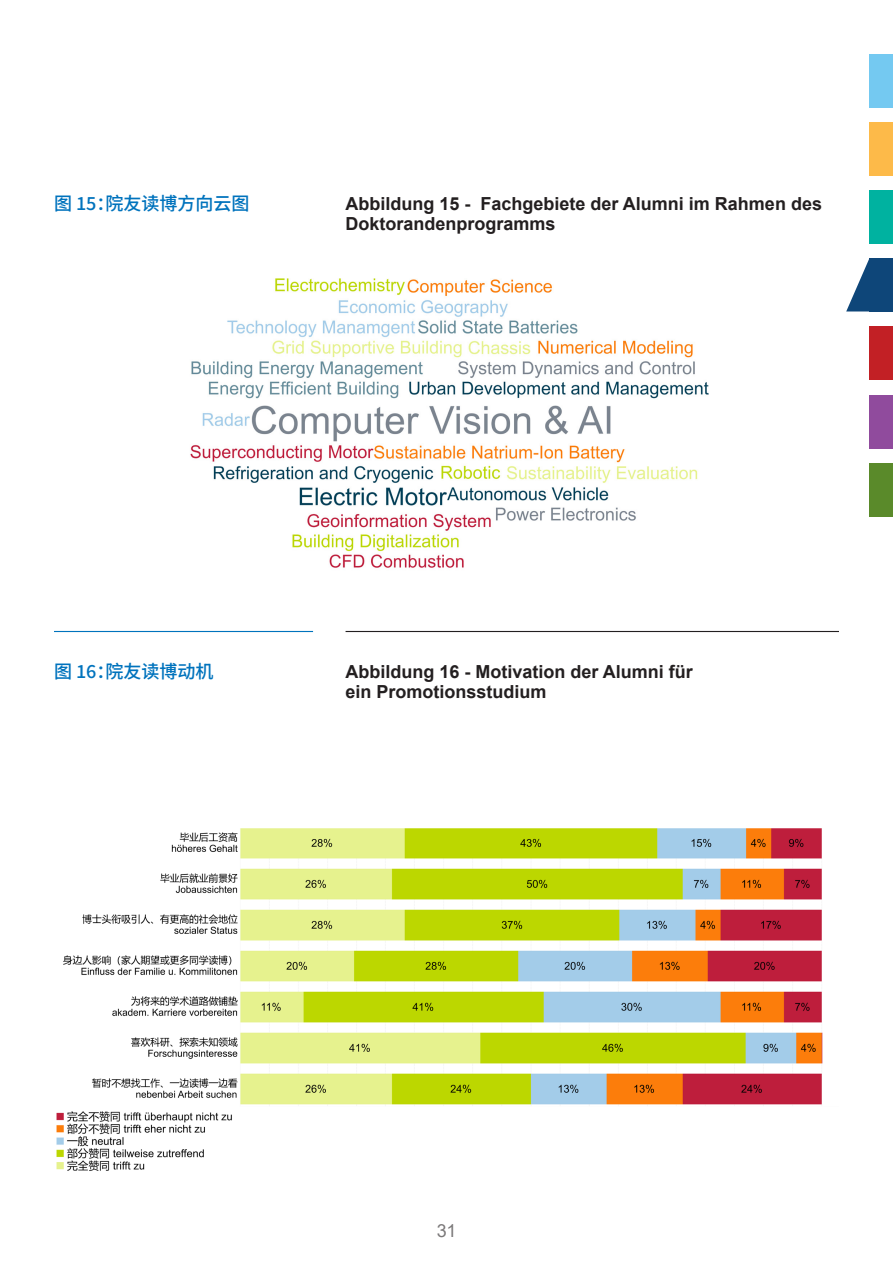
<style>
.page{position:relative;width:893px;height:1263px;background:#fff}
.page>*{position:absolute;margin:0;border:0;box-sizing:border-box;transform-origin:0 0}
.D_Überschrift{font:700 18px/19.5px "Arial";color:#231f20}
.Chin_Überschrift{font:500 18px "Noto Sans SC";color:#0073bd}
.t1{font:18px "Arial";color:#231f20}
</style>
<div class="page">
<div style="left:870px;top:122px;width:23px;height:53px;background:#fdba49"></div>
<div style="left:870px;top:54px;width:23px;height:53px;background:#74c9f1"></div>
<div style="left:870px;top:190px;width:23px;height:53px;background:#00b2a0"></div>
<div style="left:870px;top:258px;width:23px;height:53px;background:#0e4679"></div>
<div style="left:870px;top:326px;width:23px;height:54px;background:#c22025"></div>
<div style="left:870px;top:395px;width:23px;height:54px;background:#904b9d"></div>
<div style="left:870px;top:463px;width:23px;height:54px;background:#5a8a2a"></div>
<img style="left:56px;top:828px;width:767px;height:343px">
<img style="left:190px;top:278px;width:518px;height:290px">
<hr style="left:54px;top:631px;width:259px;height:1px;background:#0073bd">
<hr style="left:346px;top:631px;width:493px;height:1px;background:#231f20">
<svg style="left:846px;top:258px;width:24px;height:53px"></svg>
<p class="Chin_Überschrift" style="left:54px;top:193px;width:197px">图 15：院友读博方向云图</p>
<p class="D_Überschrift" style="left:346px;top:194px;width:478px">Abbildung 15 - Fachgebiete der Alumni im Rahmen des<br>Doktorandenprogramms</p>
<p class="Chin_Überschrift" style="left:54px;top:661px;width:161px">图 16：院友读博动机</p>
<p class="D_Überschrift" style="left:346px;top:662px;width:349px">Abbildung 16 - Motivation der Alumni für</p>
<p class="D_Überschrift" style="left:346px;top:682px;width:203px">ein Promotionsstudium</p>
<p class="t1" style="left:436px;top:1218px;width:22px">31</p>
</div>
